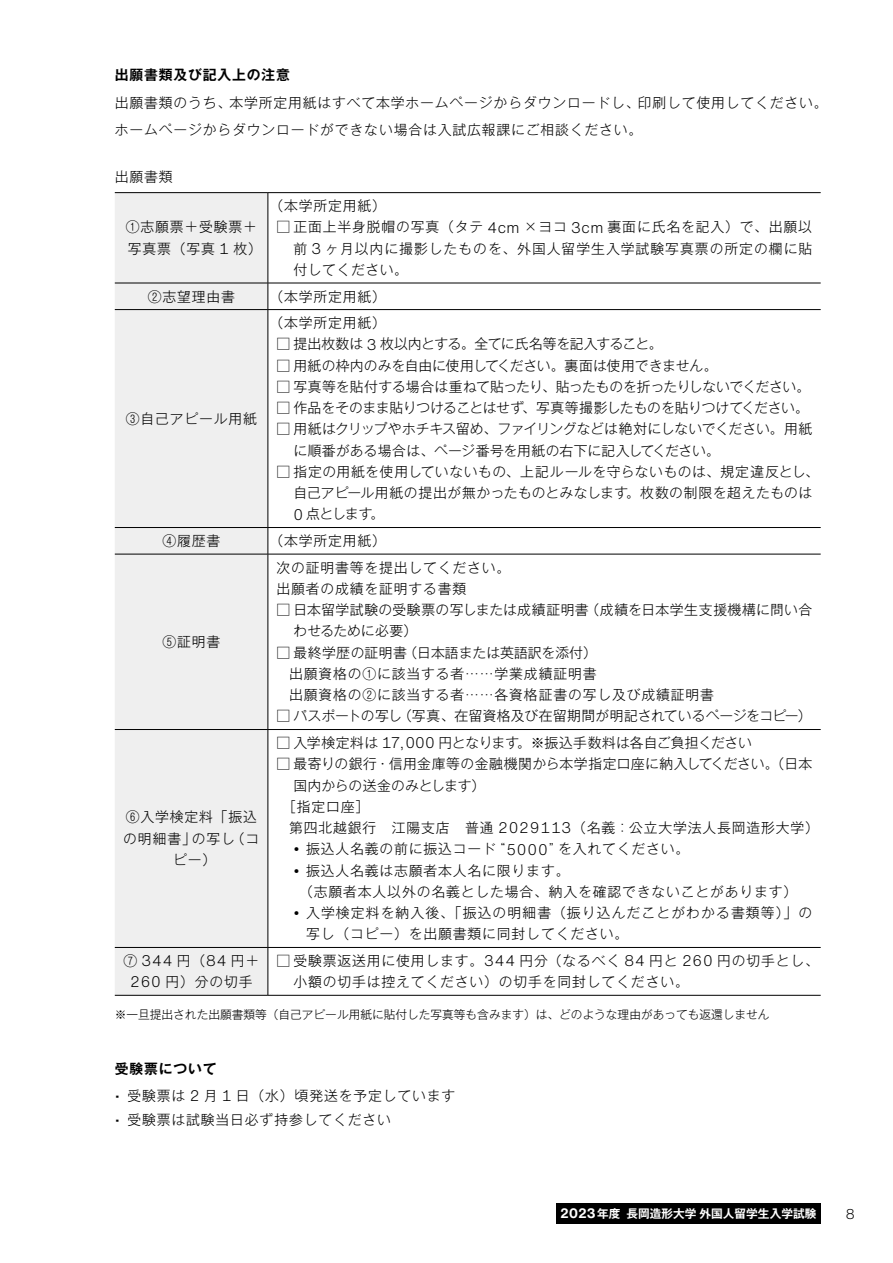
<style>
.page{position:relative;width:893px;height:1263px;background:#fff}
.page>*{position:absolute;margin:0;border:0;box-sizing:border-box;transform-origin:0 0}
.t1{font:300 14.1px "Helvetica Now Text";color:#000}
.t2{font:300 13.8px/21.3px "Gothic MB101 Pr 6 N";letter-spacing:.06em;color:#000}
.t3{font:300 13.8px/21.3px "Gothic MB101 Pr 6 N";letter-spacing:.03em;color:#000}
.t4{font:300 13.8px/21.3px "Gothic MB101 Pr 6 N";letter-spacing:-.005em;color:#000}
.t5{font:300 13.8px/21.3px "Gothic MB101 Pr 6 N";letter-spacing:.08em;color:#000}
.t6{font:300 13.8px "Gothic MB101 Pr 6 N";color:#000}
.t7{font:300 13.8px/21.3px "Gothic MB101 Pr 6 N";letter-spacing:.025em;color:#000}
.t8{font:300 13.8px "Gothic MB101 Pr 6 N";letter-spacing:-.015em;color:#000}
.t9{font:300 13.8px "Gothic MB101 Pr 6 N";letter-spacing:-.02em;color:#000}
.t10{font:300 13.8px "Gothic MB101 Pr 6 N";letter-spacing:.01em;color:#000}
.t11{font:300 13.8px "Gothic MB101 Pr 6 N";letter-spacing:-.025em;color:#000}
.t12{font:700 13.8px "Gothic MB101 Pr 6 N De";letter-spacing:.06em;color:#000}
.t13{font:300 11.7px "Gothic MB101 Pr 6 N";color:#000}
.t14{font:700 11.7px "Gothic MB101 Pr 6 N De";color:#fff}
.s1{font-family:"Helvetica Now Text";font-size:15.15px}
.s2{font-family:"Koz Min Pro";font-weight:400}
.s3{font-family:"Helvetica Now Text";font-size:13.5px}
</style>
<div class="page">
<div style="left:556px;top:1203px;width:265px;height:21px;background:#000"></div>
<div style="left:115px;top:193px;width:153px;height:802px;background:#efefef"></div>
<hr style="left:115px;top:192px;width:153px;height:1px;background:#000">
<hr style="left:268px;top:192px;width:553px;height:1px;background:#000">
<hr style="left:268px;top:193px;width:1px;height:90px;background:#000">
<hr style="left:115px;top:283px;width:153px;height:1px;background:#000">
<hr style="left:268px;top:283px;width:553px;height:1px;background:#000">
<svg style="left:268px;top:283px;width:1px;height:26px"></svg>
<hr style="left:115px;top:309px;width:153px;height:1px;background:#000">
<hr style="left:268px;top:309px;width:553px;height:1px;background:#000">
<hr style="left:268px;top:310px;width:1px;height:217px;background:#000">
<hr style="left:115px;top:527px;width:153px;height:1px;background:#000">
<hr style="left:268px;top:527px;width:553px;height:1px;background:#000">
<svg style="left:268px;top:528px;width:1px;height:26px"></svg>
<hr style="left:115px;top:554px;width:153px;height:1px;background:#000">
<hr style="left:268px;top:554px;width:553px;height:1px;background:#000">
<hr style="left:268px;top:554px;width:1px;height:175px;background:#000">
<hr style="left:115px;top:729px;width:153px;height:1px;background:#000">
<hr style="left:268px;top:729px;width:553px;height:1px;background:#000">
<hr style="left:268px;top:730px;width:1px;height:217px;background:#000">
<hr style="left:115px;top:947px;width:153px;height:1px;background:#000">
<hr style="left:268px;top:947px;width:553px;height:1px;background:#000">
<hr style="left:268px;top:948px;width:1px;height:47px;background:#000">
<hr style="left:115px;top:995px;width:153px;height:1px;background:#000">
<hr style="left:268px;top:995px;width:553px;height:1px;background:#000">
<p class="t12" style="left:115px;top:63px;width:177px">出願書類及び記入上の注意</p>
<p class="t2" style="left:115px;top:88px;width:714px;line-height:27.6px">出願書類のうち、本学所定用紙はすべて本学ホームページからダウンロードし、印刷して使用してください。ホームページからダウンロードができない場合は入試広報課にご相談ください。</p>
<p class="t2" style="left:115px;top:165px;width:59px">出願書類</p>
<p class="t2" style="left:126px;top:215px;width:138px">①志願票＋受験票＋写真票（写真 <span class="s1">1</span> 枚）</p>
<p class="t2" style="left:269px;top:194px;width:118px">（本学所定用紙）</p>
<p class="t2" style="left:293px;top:215px;width:520px;text-align:justify;text-indent:-17px">□ 正面上半身脱帽の写真（タテ <span class="s1">4cm</span> ×ヨコ <span class="s1">3cm</span> 裏面に氏名を記入）で、出願以前 <span class="s1">3</span> ヶ月以内に撮影したものを、外国人留学生入学試験写真票の所定の欄に貼付してください。</p>
<p class="t2" style="left:148px;top:284px;width:89px">②志望理由書</p>
<p class="t2" style="left:269px;top:284px;width:118px">（本学所定用紙）</p>
<p class="t2" style="left:126px;top:407px;width:133px">③自己アピール用紙</p>
<p class="t2" style="left:269px;top:311px;width:118px">（本学所定用紙）</p>
<p class="t11" style="left:276px;top:333px;width:388px">□ 提出枚数は <span class="s1">3</span> 枚以内とする。全てに氏名等を記入すること。</p>
<p class="t4" style="left:276px;top:354px;width:443px">□ 用紙の枠内のみを自由に使用してください。裏面は使用できません。</p>
<p class="t8" style="left:276px;top:375px;width:535px">□ 写真等を貼付する場合は重ねて貼ったり、貼ったものを折ったりしないでください。</p>
<p class="t9" style="left:276px;top:396px;width:534px">□ 作品をそのまま貼りつけることはせず、写真等撮影したものを貼りつけてください。</p>
<p class="t4" style="left:293px;top:417px;width:520px;text-indent:-17px">□ 用紙はクリップやホチキス留め、ファイリングなどは絶対にしないでください。用紙に順番がある場合は、ページ番号を用紙の右下に記入してください。</p>
<p class="t3" style="left:293px;top:460px;width:527px;text-indent:-17px">□ 指定の用紙を使用していないもの、上記ルールを守らないものは、規定違反とし、自己アピール用紙の提出が無かったものとみなします。枚数の制限を超えたものは<br><span class="s1">0</span> 点とします。</p>
<p class="t2" style="left:162px;top:529px;width:59px">④履歴書</p>
<p class="t2" style="left:269px;top:529px;width:118px">（本学所定用紙）</p>
<p class="t2" style="left:162px;top:630px;width:59px">⑤証明書</p>
<p class="t2" style="left:123px;top:805px;width:138px;text-align:center">⑥入学検定料「振込の明細書」の写し（コピー）</p>
<p class="t2" style="left:276px;top:556px;width:235px">次の証明書等を提出してください。出願者の成績を証明する書類</p>
<p class="t7" style="left:293px;top:598px;width:520px;text-indent:-17px">□ 日本留学試験の受験票の写しまたは成績証明書（成績を日本学生支援機構に問い合わせるために必要）</p>
<p class="t2" style="left:289px;top:641px;width:426px;text-indent:-13px">□ 最終学歴の証明書（日本語または英語訳を添付）<br>出願資格の①に該当する者……学業成績証明書<br>出願資格の②に該当する者……各資格証書の写し及び成績証明書</p>
<p class="t10" style="left:276px;top:705px;width:537px">□ パスポートの写し（写真、在留資格及び在留期間が明記されているページをコピー）</p>
<p class="t6" style="left:276px;top:731px;width:477px">□ 入学検定料は <span class="s1">17,000</span> 円となります。※振込手数料は各自ご負担ください</p>
<p class="t3" style="left:276px;top:752px;width:537px">□ 最寄りの銀行・信用金庫等の金融機関から本学指定口座に納入してください。（日本</p>
<p class="t6" style="left:293px;top:774px;width:194px">国内からの送金のみとします）</p>
<p class="t2" style="left:282px;top:795px;width:89px">［指定口座］</p>
<p class="t2" style="left:289px;top:816px;width:531px">第四北越銀行　江陽支店　普通 <span class="s1">2029113</span>（名義：公立大学法人長岡造形大学）</p>
<p class="t2" style="left:293px;top:837px;width:397px"><span class="s2">•</span> 振込人名義の前に振込コード “<span class="s1">5000</span>” を入れてください。</p>
<p class="t2" style="left:299px;top:858px;width:500px;text-indent:-6px"><span class="s2">•</span> 振込人名義は志願者本人名に限ります。<br>（志願者本人以外の名義とした場合、納入を確認できないことがあります）</p>
<p class="t5" style="left:306px;top:901px;width:508px;text-indent:-13px"><span class="s2">•</span> 入学検定料を納入後、「振込の明細書（振り込んだことがわかる書類等）」の写し（コピー）を出願書類に同封してください。</p>
<p class="t2" style="left:123px;top:949px;width:137px;text-align:center">⑦ <span class="s1">344</span> 円（<span class="s1">84</span> 円＋<br><span class="s1">260</span> 円）分の切手</p>
<p class="t2" style="left:293px;top:949px;width:527px;text-indent:-17px">□ 受験票返送用に使用します。<span class="s1">344</span> 円分（なるべく <span class="s1">84</span> 円と <span class="s1">260</span> 円の切手とし、小額の切手は控えてください）の切手を同封してください。</p>
<p class="t13" style="left:115px;top:1004px;width:656px">※一旦提出された出願書類等（自己アピール用紙に貼付した写真等も含みます）は、どのような理由があっても返還しません</p>
<p class="t12" style="left:115px;top:1057px;width:103px">受験票について</p>
<p class="t2" style="left:115px;top:1084px;width:342px"><span class="s1">•</span> 受験票は <span class="s1">2</span> 月 <span class="s1">1</span> 日（水）頃発送を予定しています</p>
<p class="t2" style="left:115px;top:1107px;width:278px"><span class="s1">•</span> 受験票は試験当日必ず持参してください</p>
<p class="t14" style="left:560px;top:1204px;width:258px"><span class="s3">2023</span>年度 長岡造形大学外国人留学生入学試験</p>
<p class="t1" style="left:846px;top:1203px;width:10px">8</p>
</div>
